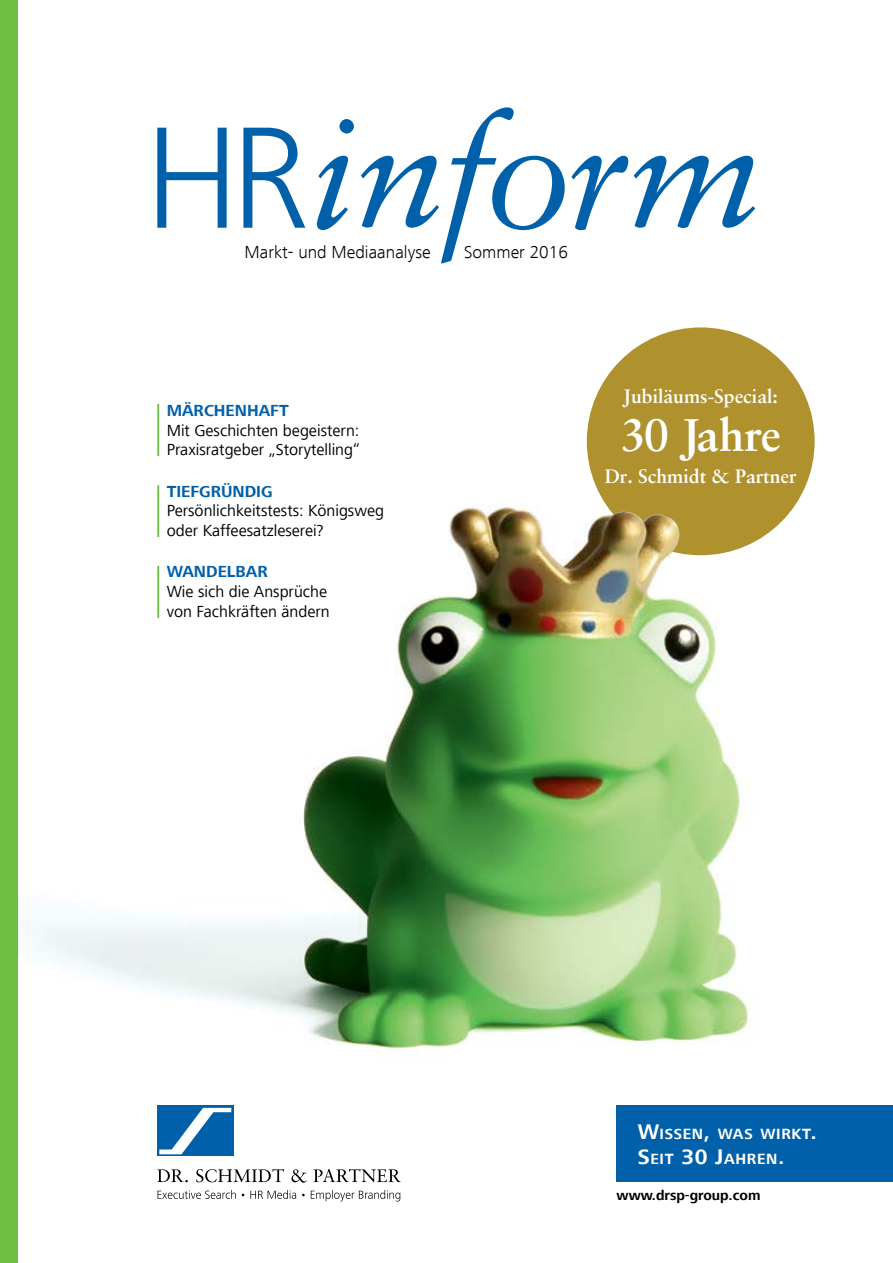
<style>
.page{position:relative;width:893px;height:1263px;background:#fff}
.page>*{position:absolute;margin:0;border:0;box-sizing:border-box;transform-origin:0 0}
.t1{font:700 45.75px "Sabon";letter-spacing:-.04em;color:#fff}
.t2{font:700 19.35px "Sabon";color:#fff}
.t3{font:300 18px "Frutiger Next LT";color:#000}
.t4{font:16.5px/19.8px "Frutiger Next LT";color:#000}
.t5{font:700 16.5px "Frutiger Next LT";color:#0060a9}
.t6{font:700 15.15px/25.5px "Frutiger Next LT";letter-spacing:.045em;color:#fff}
.t7{font:700 14.25px "Frutiger Next LT";color:#000}
.s1{font-size:21.75px}
</style>
<div class="page">
<img style="left:17px;top:182px;width:876px;height:1081px">
<div style="left:587px;top:327px;width:228px;height:228px;background:#af912e;border-radius:50%"></div>
<img style="left:299px;top:507px;width:450px;height:540px">
<svg style="left:157px;top:1169px;width:31px;height:13px"></svg>
<svg style="left:196px;top:1169px;width:88px;height:13px"></svg>
<svg style="left:291px;top:1169px;width:16px;height:14px"></svg>
<svg style="left:314px;top:1169px;width:87px;height:13px"></svg>
<svg style="left:157px;top:1106px;width:76px;height:50px"></svg>
<svg style="left:159px;top:1108px;width:72px;height:46px"></svg>
<svg style="left:158px;top:1190px;width:242px;height:11px"></svg>
<div style="left:0;top:0;width:17px;height:1263px;background:#6fbe44"></div>
<div style="left:617px;top:1106px;width:276px;height:76px;background:#0060a9"></div>
<svg style="left:157px;top:128px;width:70px;height:100px"></svg>
<svg style="left:243px;top:128px;width:62px;height:100px"></svg>
<svg style="left:317px;top:119px;width:37px;height:111px"></svg>
<svg style="left:361px;top:107px;width:204px;height:157px"></svg>
<svg style="left:571px;top:156px;width:57px;height:74px"></svg>
<svg style="left:634px;top:156px;width:121px;height:72px"></svg>
<hr style="left:157px;top:404px;width:2px;height:52px;background:#6fbe44">
<hr style="left:157px;top:566px;width:2px;height:52px;background:#6fbe44">
<hr style="left:157px;top:485px;width:2px;height:52px;background:#6fbe44">
<p class="t3" style="left:244px;top:242px;width:188px">Markt- und Mediaanalyse</p>
<p class="t3" style="left:464px;top:242px;width:105px">Sommer 2016</p>
<p class="t5" style="left:167px;top:401px;width:123px">MÄRCHENHAFT</p>
<p class="t4" style="left:167px;top:420px;width:195px">Mit Geschichten begeistern:<br>Praxisratgeber „Storytelling“</p>
<p class="t5" style="left:167px;top:482px;width:107px">TIEFGRÜNDIG</p>
<p class="t4" style="left:167px;top:501px;width:219px">Persönlichkeitstests: Königsweg oder Kaffeesatzleserei?</p>
<p class="t5" style="left:167px;top:563px;width:103px">WANDELBAR</p>
<p class="t4" style="left:167px;top:582px;width:165px">Wie sich die Ansprüche von Fachkräften ändern</p>
<p class="t2" style="left:624px;top:384px;width:156px">Jubiläums-Special:</p>
<h1 class="t1" style="left:621px;top:407px;width:161px">30 Jahre</h1>
<p class="t2" style="left:605px;top:464px;width:193px">Dr. Schmidt &amp; Partner</p>
<p class="t6" style="left:638px;top:1121px;width:180px"><span class="s1">W</span>ISSEN<span class="s1">,</span> WAS WIRKT<span class="s1">.<br>S</span>EIT <span class="s1">30 J</span>AHREN<span class="s1">.</span></p>
<p class="t7" style="left:617px;top:1187px;width:145px">www.drsp-group.com</p>
</div>
